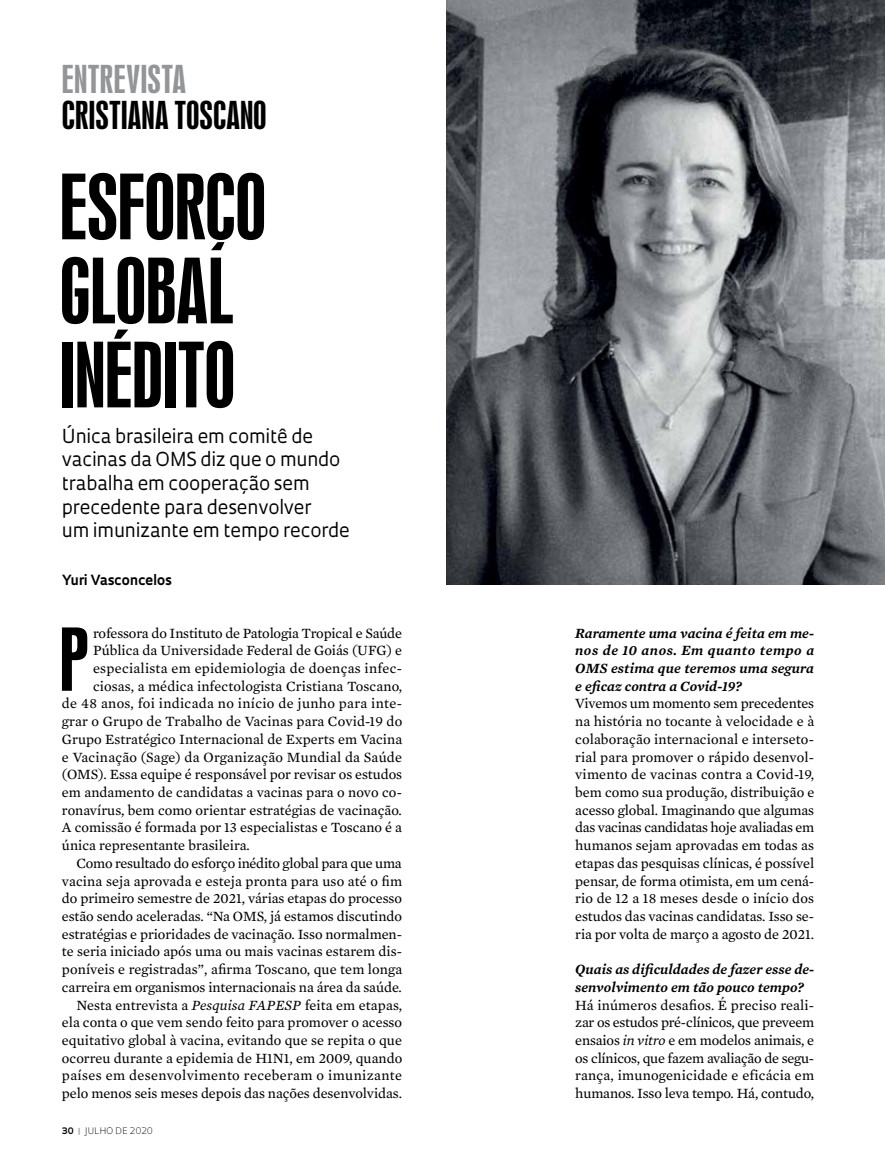
<style>
.page{position:relative;width:885px;height:1169px;background:#fff}
.page>*{position:absolute;margin:0;border:0;box-sizing:border-box;transform-origin:0 0}
.t1{font:84px/84px "Swiss 924 BT Regular B";letter-spacing:-.01em;color:#000}
.t2{font:81px "Swiss 924 BT Regular B";color:#000}
.t3{font:36px "Swiss 924 BT Regular B";letter-spacing:.005em;color:#000}
.t4{font:36px "Swiss 924 BT Regular B";letter-spacing:.02em;color:#939598}
.t5{font:18.75px/23.5px "Oculum";letter-spacing:-.01em;color:#000}
.t6{font:14.4px/17.7px "Mercury Text G2";color:#000;text-align:justify}
.t7{font:italic 600 14.4px/17.7px "Mercury Text G2";color:#000;text-align:justify}
.t8{font:14.4px "Mercury Text G2";letter-spacing:.02em;color:#000}
.t9{font:14.4px "Mercury Text G2";letter-spacing:-.02em;color:#000}
.t10{font:14.4px "Mercury Text G2";letter-spacing:.025em;color:#000}
.t11{font:700 13.65px "Oculum";letter-spacing:-.005em;color:#000}
.t12{font:300 8.7px "Oculum";letter-spacing:.01em;color:#000}
.s1{font-style:italic}
.s2{font-weight:700}
.s3{font-weight:700;color:#939598}
</style>
<div class="page">
<img style="left:447px;top:0;width:438px;height:584px">
<h3 class="t4" style="left:62px;top:58px;width:126px">ENTREVISTA</h3>
<h3 class="t3" style="left:62px;top:93px;width:206px">CRISTIANA TOSCANO</h3>
<h1 class="t1" style="left:60px;top:166px;width:209px">ESFORÇO<br>GLOBAL<br>INÉDITO</h1>
<h3 class="t5" style="left:62px;top:423px;width:290px">Única brasileira em comitê de vacinas da OMS diz que o mundo trabalha em cooperação sem precedente para desenvolver<br>um imunizante em tempo recorde</h3>
<p class="t11" style="left:62px;top:570px;width:111px">Yuri Vasconcelos</p>
<h2 class="t2" style="left:59px;top:611px;width:31px">P</h2>
<p class="t6" style="left:93px;top:623px;width:311px">rofessora do Instituto de Patologia Tropical e Saúde</p>
<p class="t6" style="left:93px;top:641px;width:311px">Pública da Universidade Federal de Goiás (UFG) e</p>
<p class="t8" style="left:93px;top:658px;width:311px">especialista em epidemiologia de doenças infec-</p>
<p class="t6" style="left:93px;top:676px;width:311px">ciosas, a médica infectologista Cristiana Toscano,</p>
<p class="t8" style="left:62px;top:693px;width:342px">de 48 anos, foi indicada no início de junho para inte-</p>
<p class="t6" style="left:62px;top:711px;width:342px">grar o Grupo de Trabalho de Vacinas para Covid-19 do</p>
<p class="t6" style="left:62px;top:729px;width:342px">Grupo Estratégico Internacional de Experts em Vacina</p>
<p class="t6" style="left:62px;top:747px;width:342px">e Vacinação (Sage) da Organização Mundial da Saúde</p>
<p class="t6" style="left:62px;top:765px;width:342px">(OMS). Essa equipe é responsável por revisar os estudos</p>
<p class="t6" style="left:62px;top:782px;width:342px">em andamento de candidatas a vacinas para o novo co-</p>
<p class="t6" style="left:62px;top:800px;width:342px">ronavírus, bem como orientar estratégias de vacinação.</p>
<p class="t6" style="left:62px;top:818px;width:342px">A comissão é formada por 13 especialistas e Toscano é a</p>
<p class="t6" style="left:62px;top:835px;width:190px">única representante brasileira.</p>
<p class="t9" style="left:76px;top:852px;width:327px">Como resultado do esforço inédito global para que uma</p>
<p class="t6" style="left:62px;top:871px;width:342px">vacina seja aprovada e esteja pronta para uso até o fim</p>
<p class="t6" style="left:62px;top:889px;width:342px">do primeiro semestre de 2021, várias etapas do processo</p>
<p class="t6" style="left:62px;top:906px;width:342px">estão sendo aceleradas. “Na OMS, já estamos discutindo</p>
<p class="t6" style="left:62px;top:924px;width:342px">estratégias e prioridades de vacinação. Isso normalmen-</p>
<p class="t6" style="left:62px;top:942px;width:342px">te seria iniciado após uma ou mais vacinas estarem dis-</p>
<p class="t6" style="left:62px;top:959px;width:342px">poníveis e registradas”, afirma Toscano, que tem longa</p>
<p class="t6" style="left:62px;top:977px;width:342px">carreira em organismos internacionais na área da saúde.</p>
<p class="t6" style="left:76px;top:995px;width:327px">Nesta entrevista a <span class="s1">Pesquisa FAPESP</span> feita em etapas,</p>
<p class="t6" style="left:62px;top:1012px;width:342px">ela conta o que vem sendo feito para promover o acesso</p>
<p class="t6" style="left:62px;top:1030px;width:342px">equitativo global à vacina, evitando que se repita o que</p>
<p class="t6" style="left:62px;top:1048px;width:342px">ocorreu durante a epidemia de H1N1, em 2009, quando</p>
<p class="t10" style="left:62px;top:1065px;width:342px">países em desenvolvimento receberam o imunizante</p>
<p class="t6" style="left:62px;top:1083px;width:342px">pelo menos seis meses depois das nações desenvolvidas.</p>
<p class="t12" style="left:62px;top:1124px;width:93px"><span class="s2">30</span> <span class="s3">|</span> JULHO DE 2020</p>
<p class="t7" style="left:575px;top:623px;width:240px">Raramente uma vacina é feita em me&shy;nos de 10 anos. Em quanto tempo a OMS estima que teremos uma segura e eficaz contra a Covid-19?</p>
<p class="t6" style="left:575px;top:694px;width:241px">Vivemos um momento sem precedentes na história no tocante à velocidade e à colaboração internacional e interseto&shy;rial para promover o rápido desenvol&shy;vimento de vacinas contra a Covid-19, bem como sua produção, distribuição e acesso global. Imaginando que algumas das vacinas candidatas hoje avaliadas em humanos sejam aprovadas em todas as etapas das pesquisas clínicas, é possível pensar, de forma otimista, em um cená&shy;rio de 12 a 18 meses desde o início dos estudos das vacinas candidatas. Isso se&shy;ria por volta de março a agosto de 2021.</p>
<p class="t7" style="left:575px;top:959px;width:240px">Quais as dificuldades de fazer esse de&shy;senvolvimento em tão pouco tempo?</p>
<p class="t6" style="left:575px;top:995px;width:240px">Há inúmeros desafios. É preciso reali&shy;zar os estudos pré-clínicos, que preveem ensaios <span class="s1">in vitro</span> e em modelos animais, e os clínicos, que fazem avaliação de segu&shy;rança, imunogenicidade e eficácia em humanos. Isso leva tempo. Há, contudo,</p>
</div>
